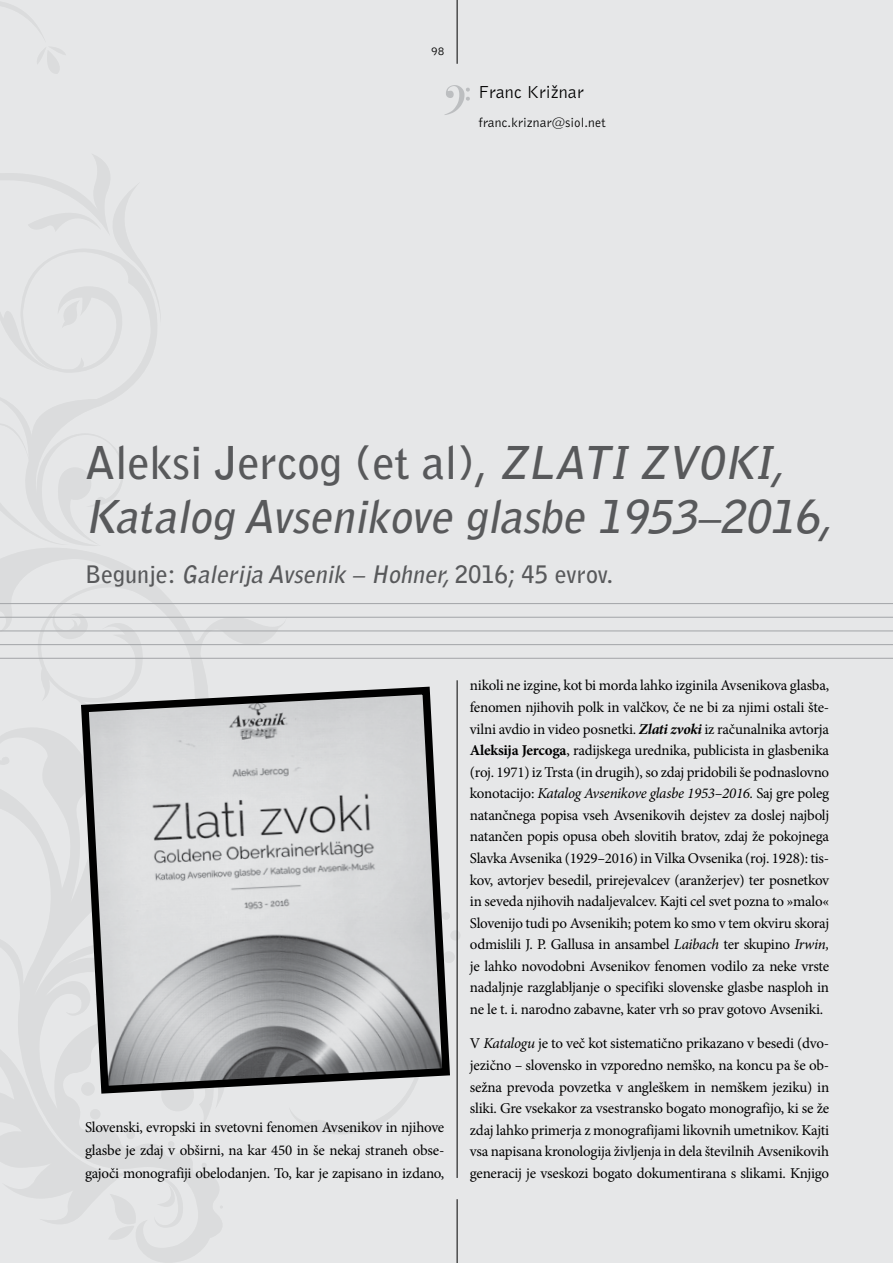
<style>
.page{position:relative;width:893px;height:1263px;background:#e6e7e8}
.page>*{position:absolute;margin:0;border:0;box-sizing:border-box;transform-origin:0 0}
.t1{font:italic 700 45px/54px "Bell Gothic Std";color:#58595b}
.t2{font:italic 700 24px "Bell Gothic Std";color:#58595b}
.t3{font:18px "Bell Gothic BT";color:#000}
.t4{font:15px/21.6px "Minion Pro";letter-spacing:-.015em;color:#000;text-align:justify}
.t5{font:13.5px "Bell Gothic BT";color:#000}
.t6{font:12px "Bell Gothic BT";color:#000}
.s1{font-style:normal}
.s2{font-weight:700;font-style:italic}
.s3{font-weight:700}
.s4{font-style:italic}
</style>
<div class="page">
<svg style="left:0;top:371px;width:144px;height:175px"></svg>
<svg style="left:0;top:2px;width:160px;height:369px"></svg>
<svg style="left:0;top:549px;width:287px;height:714px"></svg>
<svg style="left:0;top:480px;width:72px;height:94px"></svg>
<svg style="left:0;top:847px;width:460px;height:393px"></svg>
<svg style="left:444px;top:85px;width:26px;height:30px"></svg>
<hr style="left:457px;top:0;width:1px;height:64px;background:#000">
<hr style="left:457px;top:680px;width:1px;height:498px;background:#000">
<hr style="left:457px;top:1199px;width:1px;height:64px;background:#000">
<hr style="left:0;top:603px;width:893px;height:1px;background:#a7a9ac">
<hr style="left:0;top:617px;width:893px;height:1px;background:#a7a9ac">
<hr style="left:0;top:630px;width:893px;height:1px;background:#a7a9ac">
<hr style="left:0;top:644px;width:893px;height:1px;background:#a7a9ac">
<hr style="left:0;top:658px;width:893px;height:1px;background:#a7a9ac">
<svg style="left:77px;top:683px;width:377px;height:414px"></svg>
<p class="t6" style="left:431px;top:44px;width:15px">98</p>
<p class="t3" style="left:478px;top:81px;width:107px">Franc Križnar</p>
<p class="t5" style="left:478px;top:114px;width:129px">franc.kriznar@siol.net</p>
<h1 class="t1" style="left:85px;top:435px;width:758px"><span class="s1">Aleksi Jercog (et al),</span> ZLATI ZVOKI,<br>Katalog Avsenikove glasbe 1953–2016,</h1>
<h2 class="t2" style="left:85px;top:559px;width:530px"><span class="s1">B e g u n j e :</span> Galerija Avsenik – Hohner,<span class="s1">2 0 1 6; 4 5 ev r ov.</span></h2>
<p class="t4" style="left:85px;top:1115px;width:361px;line-height:23.2px">Slovenski, evropski in svetovni fenomen Avsenikov in njihove glasbe je zdaj v obširni, na kar 450 in še nekaj straneh obse&shy;gajoči monografiji obelodanjen. To, kar je zapisano in izdano,</p>
<p class="t4" style="left:470px;top:675px;width:361px">nikoli ne izgine, kot bi morda lahko izginila Avsenikova glasba, fenomen njihovih polk in valčkov, če ne bi za njimi ostali šte&shy;vilni avdio in video posnetki. <span class="s2">Zlati zvoki</span> iz računalnika avtorja <span class="s3">Aleksija Jercoga</span>, radijskega urednika, publicista in glasbenika (roj. 1971) iz Trsta (in drugih), so zdaj pridobili še podnaslovno konotacijo: <span class="s4">Katalog Avsenikove glasbe 1953–2016.</span> Saj gre poleg natančnega popisa vseh Avsenikovih dejstev za doslej najbolj natančen popis opusa obeh slovitih bratov, zdaj že pokojnega Slavka Avsenika (1929<span class="s4">–</span>2016) in Vilka Ovsenika (roj. 1928): tis&shy;kov, avtorjev besedil, prirejevalcev (aranžerjev) ter posnetkov in seveda njihovih nadaljevalcev. Kajti cel svet pozna to »malo« Slovenijo tudi po Avsenikih; potem ko smo v tem okviru skoraj odmislili J. P. Gallusa in ansambel <span class="s4">Laibach</span> ter skupino <span class="s4">Irwin, </span>je lahko novodobni Avsenikov fenomen vodilo za neke vrste nadaljnje razglabljanje o specifiki slovenske glasbe nasploh in ne le t. i. narodno zabavne, kater vrh so prav gotovo Avseniki.</p>
<p class="t4" style="left:470px;top:1033px;width:361px">V <span class="s4">Katalogu</span> je to več kot sistematično prikazano v besedi (dvo&shy;jezično <span class="s4">–</span> slovensko in vzporedno nemško, na koncu pa še ob&shy;sežna prevoda povzetka v angleškem in nemškem jeziku) in sliki. Gre vsekakor za vsestransko bogato monografijo, ki se že zdaj lahko primerja z monografijami likovnih umetnikov. Kajti vsa napisana kronologija življenja in dela številnih Avsenikovih generacij je vseskozi bogato dokumentirana s slikami. Knjigo</p>
</div>
